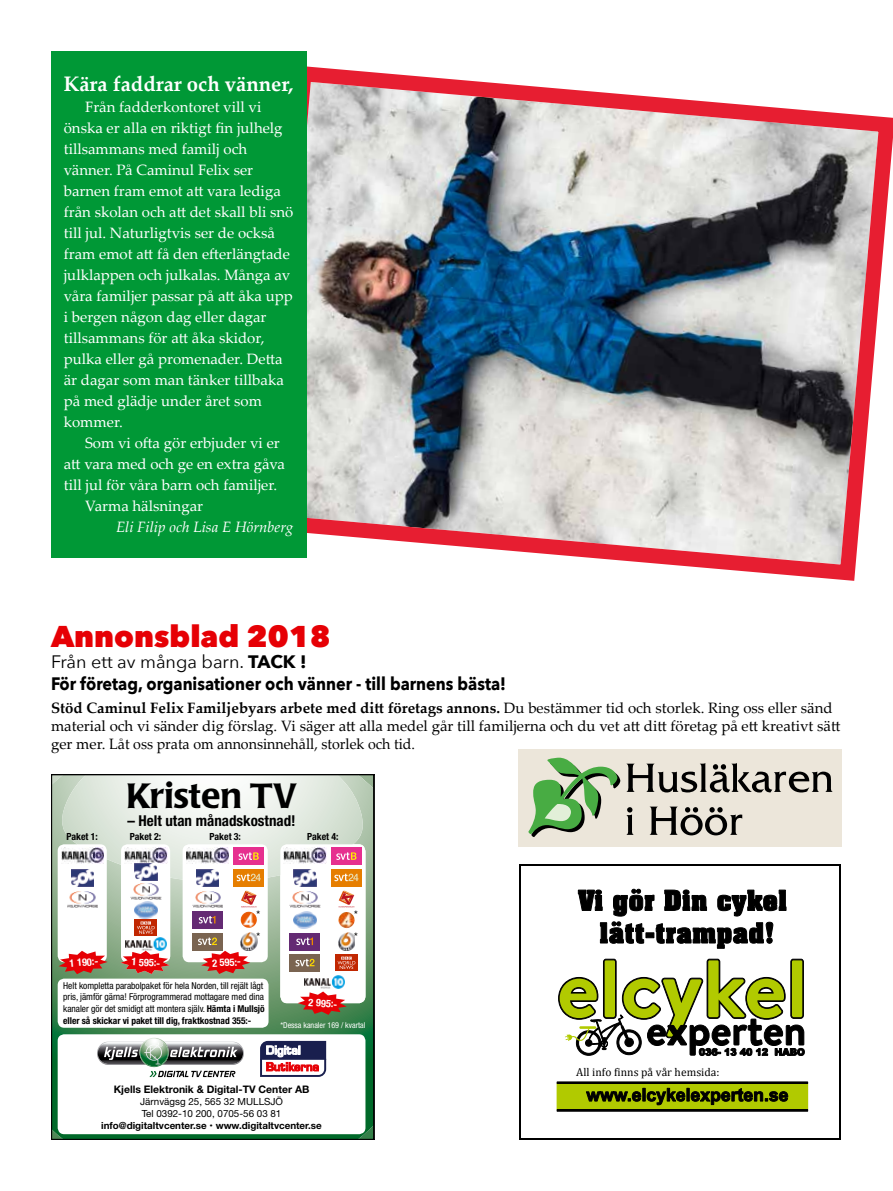
<style>
.page{position:relative;width:893px;height:1191px;background:#fff}
.page>*{position:absolute;margin:0;border:0;box-sizing:border-box;transform-origin:0 0}
.t1{font:500 34.65px "Poppl Laudatio";color:#000}
.t2{font:800 30px "Avenir Next";color:#e60005}
.t3{font:700 21px "Palatino Linotype";color:#fff}
.t4{font:700 18px/21.6px "Avenir Next";color:#000}
.t5{font:15px/21px "Palatino Linotype";color:#fff}
.t6{font:15px/18px "Palatino Linotype";color:#000}
.t7{font:italic 15px "Palatino Linotype";color:#fff}
.t8{font:700 condensed 15px "Helvetica Neue LT Pro";color:#000}
.t9{font:11.55px "Cambria";letter-spacing:.005em;color:#000}
.t10{font:700 10.35px "Helvetica Neue";color:#000}
.t11{font:700 condensed 10.35px "Helvetica Neue LT Pro";color:#fff}
.t12{font:condensed 10.35px/21.5px "Helvetica Neue LT Pro";color:#000}
.t13{font:9.75px/12.1px "Helvetica Neue";color:#000}
.t14{font:700 9.75px "Helvetica Neue";color:#000}
.t15{font:700 condensed 9.75px "Helvetica Neue LT Pro";color:#000}
.t16{font:condensed 9.45px/11.6px "Helvetica Neue LT Pro";letter-spacing:-.005em;color:#000}
.t17{font:condensed 8.1px "Helvetica Neue LT Pro";color:#fff}
.s1{font-weight:400}
.s2{font-weight:700}
</style>
<div class="page">
<svg style="left:53px;top:776px;width:319px;height:362px;background:#689b71"></svg>
<div style="left:58px;top:1034px;width:307px;height:100px;background:#fff;border-radius:7px"></div>
<svg style="left:97px;top:1038px;width:147px;height:39px"></svg>
<svg style="left:260px;top:1041px;width:66px;height:36px"></svg>
<div style="left:58px;top:844px;width:49px;height:118px;background:#fff;border-radius:7px"></div>
<img style="left:71px;top:882px;width:23px;height:4px">
<svg style="left:67px;top:907px;width:31px;height:1px"></svg>
<img style="left:67px;top:891px;width:31px;height:16px">
<svg style="left:59px;top:950px;width:49px;height:24px"></svg>
<div style="left:121px;top:844px;width:49px;height:118px;background:#fff;border-radius:7px"></div>
<svg style="left:131px;top:899px;width:30px;height:1px"></svg>
<img style="left:130px;top:883px;width:31px;height:16px">
<img style="left:134px;top:901px;width:23px;height:17px">
<div style="left:135px;top:919px;width:22px;height:17px;background:#c12701"></div>
<div style="left:183px;top:844px;width:85px;height:118px;background:#fff;border-radius:7px"></div>
<img style="left:196px;top:882px;width:23px;height:4px">
<svg style="left:193px;top:907px;width:30px;height:1px"></svg>
<img style="left:192px;top:891px;width:31px;height:16px">
<svg style="left:241px;top:907px;width:16px;height:1px"></svg>
<svg style="left:241px;top:890px;width:16px;height:17px"></svg>
<div style="left:233px;top:869px;width:31px;height:17px;background:#e67e00"></div>
<div style="left:192px;top:911px;width:31px;height:17px;background:#642a73"></div>
<svg style="left:199px;top:916px;width:16px;height:7px"></svg>
<div style="left:192px;top:933px;width:31px;height:17px;background:#7a6451"></div>
<img style="left:240px;top:911px;width:17px;height:17px">
<img style="left:242px;top:933px;width:15px;height:17px">
<svg style="left:198px;top:937px;width:52px;height:37px"></svg>
<div style="left:280px;top:844px;width:85px;height:159px;background:#fff;border-radius:7px"></div>
<img style="left:294px;top:882px;width:22px;height:4px">
<svg style="left:289px;top:905px;width:31px;height:3px"></svg>
<img style="left:290px;top:891px;width:30px;height:16px">
<svg style="left:299px;top:911px;width:18px;height:18px"></svg>
<img style="left:293px;top:912px;width:23px;height:16px">
<div style="left:335px;top:954px;width:23px;height:17px;background:#c12701"></div>
<svg style="left:338px;top:956px;width:17px;height:13px"></svg>
<svg style="left:338px;top:895px;width:17px;height:13px"></svg>
<svg style="left:339px;top:890px;width:15px;height:17px"></svg>
<div style="left:331px;top:869px;width:31px;height:17px;background:#e67e00"></div>
<svg style="left:62px;top:776px;width:302px;height:106px"></svg>
<svg style="left:289px;top:933px;width:1px;height:17px"></svg>
<div style="left:290px;top:933px;width:30px;height:17px;background:#642a73"></div>
<svg style="left:296px;top:937px;width:17px;height:8px"></svg>
<svg style="left:289px;top:954px;width:1px;height:17px"></svg>
<div style="left:290px;top:954px;width:30px;height:17px;background:#7a6451"></div>
<svg style="left:295px;top:958px;width:19px;height:8px"></svg>
<img style="left:338px;top:912px;width:17px;height:16px">
<img style="left:338px;top:933px;width:17px;height:17px">
<svg style="left:298px;top:991px;width:49px;height:23px"></svg>
<div style="left:58px;top:978px;width:211px;height:49px;background:#fff;border-radius:7px"></div>
<img style="left:304px;top:975px;width:41px;height:14px">
<img style="left:125px;top:937px;width:42px;height:13px">
<svg style="left:134px;top:921px;width:21px;height:15px"></svg>
<svg style="left:121px;top:950px;width:49px;height:24px"></svg>
<div style="left:51px;top:774px;width:323px;height:366px;border:1px solid #000"></div>
<div style="left:519px;top:748px;width:323px;height:98px;background:#ece6da"></div>
<svg style="left:626px;top:763px;width:207px;height:29px"></svg>
<svg style="left:626px;top:807px;width:8px;height:28px"></svg>
<svg style="left:650px;top:806px;width:92px;height:29px"></svg>
<svg style="left:528px;top:757px;width:92px;height:80px"></svg>
<svg style="left:249px;top:58px;width:644px;height:523px;background:#ada6ac"></svg>
<div style="left:51px;top:51px;width:255px;height:506px;background:#009836"></div>
<hr style="left:521px;top:864px;width:318px;height:2px;background:#000">
<hr style="left:521px;top:1137px;width:318px;height:2px;background:#000">
<hr style="left:520px;top:866px;width:1px;height:271px;background:#000">
<hr style="left:839px;top:866px;width:2px;height:271px;background:#000">
<svg style="left:578px;top:888px;width:209px;height:61px"></svg>
<svg style="left:558px;top:958px;width:247px;height:98px"></svg>
<div style="left:557px;top:1083px;width:251px;height:26px;background:#b1ca00"></div>
<div style="left:557px;top:1083px;width:251px;height:26px;border:1px solid #b1ca00"></div>
<div style="left:557px;top:1082px;width:251px;height:1px;border:1px solid #000"></div>
<div style="left:557px;top:1109px;width:251px;height:2px;border:1px solid #000"></div>
<svg style="left:586px;top:1087px;width:203px;height:18px"></svg>
<h3 class="t3" style="left:64px;top:69px;width:231px">Kära faddrar och vänner,</h3>
<p class="t5" style="left:64px;top:96px;width:231px;text-indent:21px">Från fadderkontoret vill vi önska er alla en riktigt fin julhelg tillsammans med familj och vänner. På Caminul Felix ser barnen fram emot att vara lediga från skolan och att det skall bli snö till jul. Naturligtvis ser de också fram emot att få den efterlängtade julklappen och julkalas. Många av våra familjer passar på att åka upp i bergen någon dag eller dagar tillsammans för att åka skidor, pulka eller gå promenader. Detta är dagar som man tänker tillbaka på med glädje under året som kommer.</p>
<p class="t5" style="left:85px;top:432px;width:196px">Som vi ofta gör erbjuder vi er</p>
<p class="t5" style="left:64px;top:453px;width:223px">att vara med och ge en extra gåva</p>
<p class="t5" style="left:64px;top:474px;width:215px">till jul för våra barn och familjer.</p>
<p class="t5" style="left:85px;top:495px;width:120px">Varma hälsningar</p>
<p class="t7" style="left:116px;top:516px;width:179px">Eli Filip och Lisa E Hörnberg</p>
<h2 class="t2" style="left:51px;top:617px;width:281px">Annonsblad 2018</h2>
<p class="t4" style="left:51px;top:651px;width:456px"><span class="s1">Från ett av många barn.</span> TACK !<br>För företag, organisationer och vänner - till barnens bästa!</p>
<p class="t6" style="left:51px;top:698px;width:791px"><span class="s2">Stöd Caminul Felix Familjebyars arbete med ditt företags annons.</span> Du bestämmer tid och storlek. Ring oss eller sänd material och vi sänder dig förslag. Vi säger att alla medel går till familjerna och du vet att ditt företag på ett kreativt sätt ger mer. Låt oss prata om annonsinnehåll, storlek och tid.</p>
<p class="t15" style="left:67px;top:831px;width:33px">Paket 1:</p>
<p class="t11" style="left:69px;top:957px;width:30px;rotate:-5deg">1 190:-</p>
<h1 class="t1" style="left:126px;top:776px;width:173px">Kristen TV</h1>
<p class="t8" style="left:127px;top:812px;width:170px">– Helt utan månadskostnad!</p>
<p class="t15" style="left:130px;top:831px;width:33px">Paket 2:</p>
<p class="t15" style="left:210px;top:831px;width:33px">Paket 3:</p>
<p class="t15" style="left:307px;top:831px;width:33px">Paket 4:</p>
<p class="t11" style="left:132px;top:955px;width:30px;rotate:3deg">1 595:-</p>
<p class="t11" style="left:212px;top:957px;width:30px;rotate:-3deg">2 595:-</p>
<p class="t12" style="left:256px;top:903px;width:5px">* *</p>
<p class="t12" style="left:354px;top:903px;width:5px">* *</p>
<p class="t16" style="left:63px;top:979px;width:203px">Helt kompletta parabolpaket för hela Norden, till rejält lågt pris, jämför gärna! Förprogrammerad mottagare med dina kanaler gör det smidigt att montera själv. <span class="s2">Hämta i Mullsjö eller så skickar vi paket till dig, fraktkostnad 355:-</span></p>
<p class="t11" style="left:309px;top:996px;width:30px;rotate:4deg">2 995:-</p>
<p class="t17" style="left:280px;top:1020px;width:87px">*Dessa kanaler 169 / kvartal</p>
<p class="t10" style="left:114px;top:1081px;width:197px">Kjells Elektronik &amp; Digital-TV Center AB</p>
<p class="t13" style="left:140px;top:1096px;width:144px">Järnvägsg 25, 565 32 MULLSJÖ<br>Tel 0392-10 200, 0705-56 03 81</p>
<p class="t14" style="left:101px;top:1118px;width:222px">info@digitaltvcenter.se • www.digitaltvcenter.se</p>
<p class="t9" style="left:576px;top:1065px;width:145px">All info finns på vår hemsida:</p>
</div>
